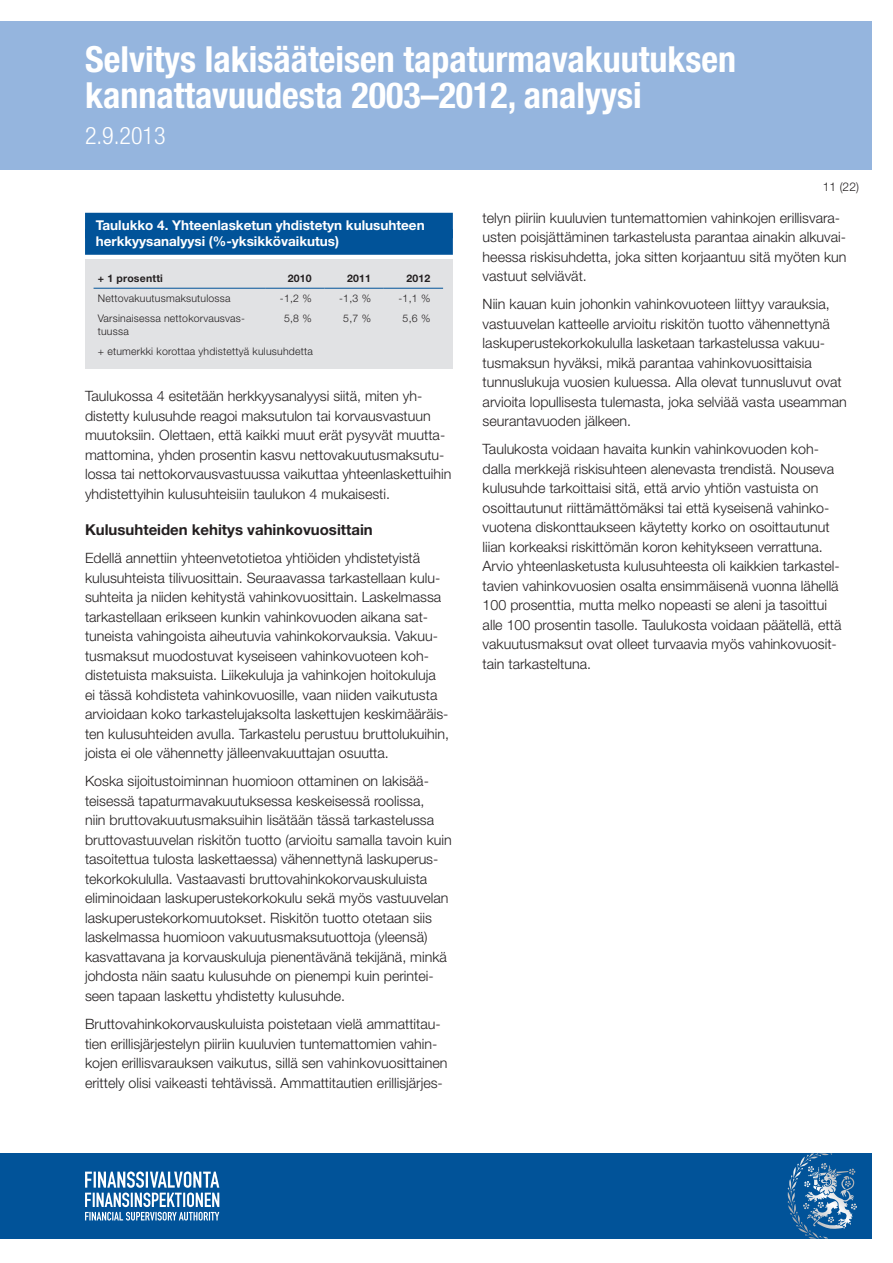
<style>
.page{position:relative;width:893px;height:1263px;background:#fff}
.page>*{position:absolute;margin:0;border:0;box-sizing:border-box;transform-origin:0 0}
.t1{font:700 condensed 36px/36px "Helvetica Neue LT Std";color:#fff}
.t2{font:300 condensed 24px "Helvetica Neue LT Std";color:#fff}
.OTSIKKO_3{font:700 15px "Helvetica Neue LT Std";color:#231f20}
.LEIPIS{font:300 14.25px/19.5px "Helvetica Neue LT Std";color:#231f20}
.GRAAFIN_OTSIKKO{font:700 13.5px "Helvetica Neue LT Std";color:#fff}
.t3{font:300 12px "Helvetica Neue LT Std";color:#231f20}
.ALAVIITE{font:300 10.5px/12.6px "Helvetica Neue LT Std";letter-spacing:.02em;color:#231f20}
.ALAVIITE-2{font:700 10.5px "Helvetica Neue LT Std";letter-spacing:.02em;color:#231f20}
</style>
<div class="page">
<div style="left:0;top:21px;width:872px;height:149px;background:#95b5de"></div>
<div style="left:0;top:1153px;width:872px;height:85px;background:#015399"></div>
<svg style="left:800px;top:1153px;width:32px;height:13px"></svg>
<svg style="left:85px;top:1171px;width:134px;height:49px"></svg>
<div style="left:85px;top:213px;width:368px;height:25px;background:#015399"></div>
<div style="left:85px;top:229px;width:368px;height:26px;background:#015399"></div>
<div style="left:85px;top:259px;width:368px;height:110px;background:#e1e2e4"></div>
<hr style="left:94px;top:288px;width:171px;height:1px;background:#015399">
<hr style="left:265px;top:288px;width:59px;height:1px;background:#015399">
<hr style="left:324px;top:288px;width:60px;height:1px;background:#015399">
<hr style="left:384px;top:288px;width:59px;height:1px;background:#015399">
<h1 class="t1" style="left:85px;top:41px;width:652px">Selvitys lakisääteisen tapaturmavakuutuksen kannattavuudesta 2003–2012, analyysi</h1>
<h2 class="t2" style="left:85px;top:122px;width:82px">2.9.2013</h2>
<p class="t3" style="left:823px;top:180px;width:38px">11 (22)</p>
<p class="GRAAFIN_OTSIKKO" style="left:96px;top:217px;width:331px">Taulukko 4. Yhteenlasketun yhdistetyn kulusuhteen</p>
<p class="GRAAFIN_OTSIKKO" style="left:96px;top:233px;width:245px">herkkyysanalyysi (%-yksikkövaikutus)</p>
<p class="ALAVIITE-2" style="left:98px;top:272px;width:67px">+ 1 prosentti</p>
<p class="ALAVIITE-2" style="left:288px;top:272px;width:25px">2010</p>
<p class="ALAVIITE-2" style="left:347px;top:272px;width:25px">2011</p>
<p class="ALAVIITE-2" style="left:406px;top:272px;width:25px">2012</p>
<p class="ALAVIITE" style="left:98px;top:292px;width:134px">Nettovakuutusmaksutulossa</p>
<p class="ALAVIITE" style="left:280px;top:292px;width:33px">-1,2 %</p>
<p class="ALAVIITE" style="left:339px;top:292px;width:33px">-1,3 %</p>
<p class="ALAVIITE" style="left:399px;top:292px;width:33px">-1,1 %</p>
<p class="ALAVIITE" style="left:98px;top:312px;width:149px">Varsinaisessa nettokorvausvas&shy;tuussa</p>
<p class="ALAVIITE" style="left:284px;top:312px;width:29px">5,8 %</p>
<p class="ALAVIITE" style="left:343px;top:312px;width:29px">5,7 %</p>
<p class="ALAVIITE" style="left:403px;top:312px;width:29px">5,6 %</p>
<p class="ALAVIITE" style="left:98px;top:345px;width:217px">+ etumerkki korottaa yhdistettyä kulusuhdetta</p>
<p class="LEIPIS" style="left:85px;top:386px;width:368px">Taulukossa 4 esitetään herkkyysanalyysi siitä, miten yh&shy;distetty kulusuhde reagoi maksutulon tai korvausvastuun muutoksiin. Olettaen, että kaikki muut erät pysyvät muutta&shy;mattomina, yhden prosentin kasvu nettovakuutusmaksutu&shy;lossa tai nettokorvausvastuussa vaikuttaa yhteenlaskettuihin yhdistettyihin kulusuhteisiin taulukon 4 mukaisesti.</p>
<p class="OTSIKKO_3" style="left:85px;top:521px;width:289px">Kulusuhteiden kehitys vahinkovuosittain</p>
<p class="LEIPIS" style="left:85px;top:548px;width:365px">Edellä annettiin yhteenvetotietoa yhtiöiden yhdistetyistä kulusuhteista tilivuosittain. Seuraavassa tarkastellaan kulu&shy;suhteita ja niiden kehitystä vahinkovuosittain. Laskelmassa tarkastellaan erikseen kunkin vahinkovuoden aikana sat&shy;tuneista vahingoista aiheutuvia vahinkokorvauksia. Vakuu&shy;tusmaksut muodostuvat kyseiseen vahinkovuoteen koh&shy;distetuista maksuista. Liikekuluja ja vahinkojen hoitokuluja ei tässä kohdisteta vahinkovuosille, vaan niiden vaikutusta arvioidaan koko tarkastelujaksolta laskettujen keskimääräis&shy;ten kulusuhteiden avulla. Tarkastelu perustuu bruttolukuihin, joista ei ole vähennetty jälleenvakuuttajan osuutta.</p>
<p class="LEIPIS" style="left:85px;top:771px;width:368px">Koska sijoitustoiminnan huomioon ottaminen on lakisää&shy;teisessä tapaturmavakuutuksessa keskeisessä roolissa,<br>niin bruttovakuutusmaksuihin lisätään tässä tarkastelussa bruttovastuuvelan riskitön tuotto (arvioitu samalla tavoin kuin tasoitettua tulosta laskettaessa) vähennettynä laskuperus&shy;tekorkokululla. Vastaavasti bruttovahinkokorvauskuluista eliminoidaan laskuperustekorkokulu sekä myös vastuuvelan laskuperustekorkomuutokset. Riskitön tuotto otetaan siis laskelmassa huomioon vakuutusmaksutuottoja (yleensä) kasvattavana ja korvauskuluja pienentävänä tekijänä, minkä johdosta näin saatu kulusuhde on pienempi kuin perintei&shy;seen tapaan laskettu yhdistetty kulusuhde.</p>
<p class="LEIPIS" style="left:85px;top:1014px;width:364px">Bruttovahinkokorvauskuluista poistetaan vielä ammattitau&shy;tien erillisjärjestelyn piiriin kuuluvien tuntemattomien vahin&shy;kojen erillisvarauksen vaikutus, sillä sen vahinkovuosittainen erittely olisi vaikeasti tehtävissä. Ammattitautien erillisjärjes-</p>
<p class="LEIPIS" style="left:483px;top:208px;width:365px">telyn piiriin kuuluvien tuntemattomien vahinkojen erillisvara&shy;usten poisjättäminen tarkastelusta parantaa ainakin alkuvai&shy;heessa riskisuhdetta, joka sitten korjaantuu sitä myöten kun vastuut selviävät.</p>
<p class="LEIPIS" style="left:483px;top:294px;width:366px">Niin kauan kuin johonkin vahinkovuoteen liittyy varauksia, vastuuvelan katteelle arvioitu riskitön tuotto vähennettynä laskuperustekorkokululla lasketaan tarkastelussa vakuu&shy;tusmaksun hyväksi, mikä parantaa vahinkovuosittaisia tunnuslukuja vuosien kuluessa. Alla olevat tunnusluvut ovat arvioita lopullisesta tulemasta, joka selviää vasta useamman seurantavuoden jälkeen.</p>
<p class="LEIPIS" style="left:483px;top:439px;width:360px">Taulukosta voidaan havaita kunkin vahinkovuoden koh&shy;dalla merkkejä riskisuhteen alenevasta trendistä. Nouseva kulusuhde tarkoittaisi sitä, että arvio yhtiön vastuista on osoittautunut riittämättömäksi tai että kyseisenä vahinko&shy;vuotena diskonttaukseen käytetty korko on osoittautunut liian korkeaksi riskittömän koron kehitykseen verrattuna.<br>Arvio yhteenlasketusta kulusuhteesta oli kaikkien tarkastel&shy;tavien vahinkovuosien osalta ensimmäisenä vuonna lähellä 100 prosenttia, mutta melko nopeasti se aleni ja tasoittui alle 100 prosentin tasolle. Taulukosta voidaan päätellä, että vakuutusmaksut ovat olleet turvaavia myös vahinkovuosit&shy;tain tarkasteltuna.</p>
</div>
